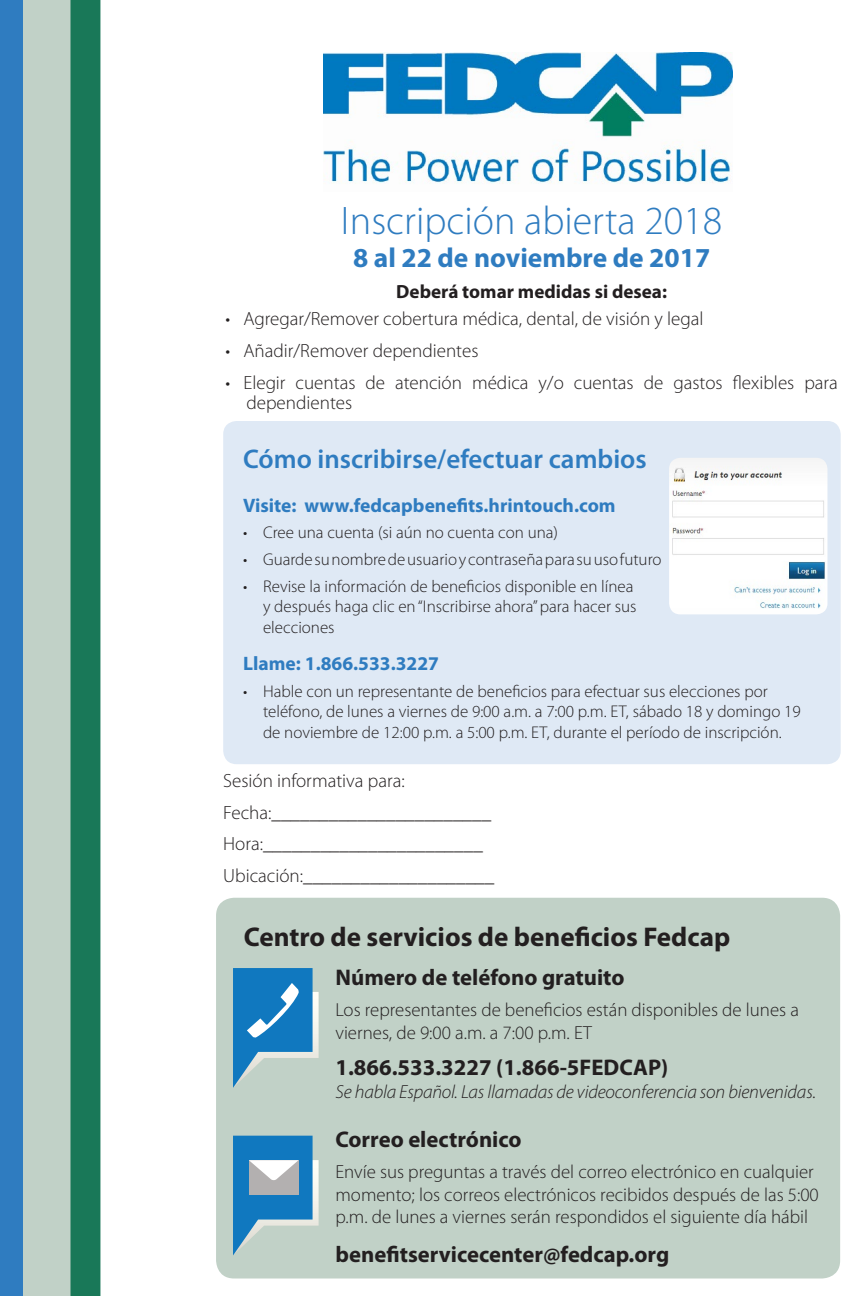
<style>
.page{position:relative;width:864px;height:1296px;background:#fff}
.page>*{position:absolute;margin:0;border:0;box-sizing:border-box;transform-origin:0 0}
.t1{font:300 40px "Myriad Pro";color:#2f7cc0}
.t2{font:700 27.5px "Myriad Pro";color:#2f7cc0}
.t3{font:700 27.15px "Myriad Pro";color:#231f20}
.t4{font:600 27px "Myriad Pro";color:#2f7cc0}
.t5{font:700 22.7px "Myriad Pro";color:#231f20}
.t6{font:700 19.5px "Myriad Pro";color:#2f7cc0}
.t7{font:300 19.1px/20.5px "Myriad Pro";color:#231f20}
.t8{font:700 19.1px "Myriad Pro";color:#231f20}
.t9{font:300 18.9px/22.7px "Myriad Pro";color:#231f20}
.t10{font:italic 300 18.9px "Myriad Pro";letter-spacing:-.01em;color:#231f20}
.t11{font:300 17px/20.4px "Myriad Pro";color:#231f20}
</style>
<div class="page">
<div style="left:23px;top:0;width:47px;height:1296px;background:#c1d1c7"></div>
<div style="left:0;top:0;width:23px;height:1296px;background:#2f7cc0"></div>
<svg style="left:70px;top:0;width:30px;height:1296px;background:#217c5d"></svg>
<div style="left:216px;top:898px;width:624px;height:381px;background:#c1d1c7;border-radius:18px"></div>
<svg style="left:233px;top:968px;width:86px;height:120px"></svg>
<svg style="left:233px;top:1136px;width:86px;height:120px"></svg>
<div style="left:223px;top:421px;width:618px;height:343px;background:#dfe9f5;border-radius:13px"></div>
<img style="left:669px;top:458px;width:159px;height:156px">
<img style="left:323px;top:52px;width:410px;height:132px">
<p class="t1" style="left:341px;top:198px;width:383px">Inscripción abierta 2018</p>
<p class="t2" style="left:353px;top:239px;width:359px">8 al 22 de noviembre de 2017</p>
<p class="t8" style="left:396px;top:279px;width:272px">Deberá tomar medidas si desea:</p>
<p class="t7" style="left:225px;top:309px;width:480px">• Agregar/Remover cobertura médica, dental, de visión y legal</p>
<p class="t7" style="left:225px;top:341px;width:255px">• Añadir/Remover dependientes</p>
<p class="t7" style="left:246px;top:372px;width:593px;text-indent:-21px">• Elegir cuentas de atención médica y/o cuentas de gastos flexibles para dependientes</p>
<p class="t4" style="left:243px;top:442px;width:405px">Cómo inscribirse/efectuar cambios</p>
<p class="t6" style="left:243px;top:492px;width:374px">Visite: www.fedcapbenefits.hrintouch.com</p>
<p class="t11" style="left:243px;top:523px;width:316px">• Cree una cuenta (si aún no cuenta con una)</p>
<p class="t11" style="left:243px;top:550px;width:420px">• Guarde su nombre de usuario y contraseña para su uso futuro</p>
<p class="t11" style="left:263px;top:576px;width:375px;text-indent:-20px">• Revise la información de beneficios disponible en línea y después haga clic en “Inscribirse ahora” para hacer sus elecciones</p>
<p class="t6" style="left:243px;top:651px;width:197px">Llame: 1.866.533.3227</p>
<p class="t11" style="left:263px;top:681px;width:539px;text-indent:-20px">• Hable con un representante de beneficios para efectuar sus elecciones por teléfono, de lunes a viernes de 9:00 a.m. a 7:00 p.m. ET, sábado 18 y domingo 19 de noviembre de 12:00 p.m. a 5:00 p.m. ET, durante el período de inscripción.</p>
<p class="t7" style="left:223px;top:771px;width:183px">Sesión informativa para:</p>
<p class="t7" style="left:223px;top:802px;width:270px">Fecha:_______________________</p>
<p class="t7" style="left:223px;top:834px;width:261px">Hora:_______________________</p>
<p class="t7" style="left:223px;top:866px;width:273px">Ubicación:____________________</p>
<p class="t3" style="left:244px;top:919px;width:488px">Centro de servicios de beneficios Fedcap</p>
<p class="t5" style="left:335px;top:963px;width:291px">Número de teléfono gratuito</p>
<p class="t9" style="left:335px;top:999px;width:465px">Los representantes de beneficios están disponibles de lunes a viernes, de 9:00 a.m. a 7:00 p.m. ET</p>
<p class="t5" style="left:335px;top:1053px;width:334px">1.866.533.3227 (1.866-5FEDCAP)</p>
<p class="t10" style="left:335px;top:1081px;width:482px">Se habla Español. Las llamadas de videoconferencia son bienvenidas.</p>
<p class="t5" style="left:335px;top:1124px;width:188px">Correo electrónico</p>
<p class="t9" style="left:335px;top:1161px;width:485px">Envíe sus preguntas a través del correo electrónico en cualquier momento; los correos electrónicos recibidos después de las 5:00 p.m. de lunes a viernes serán respondidos el siguiente día hábil</p>
<p class="t5" style="left:335px;top:1239px;width:335px">benefitservicecenter@fedcap.org</p>
</div>
